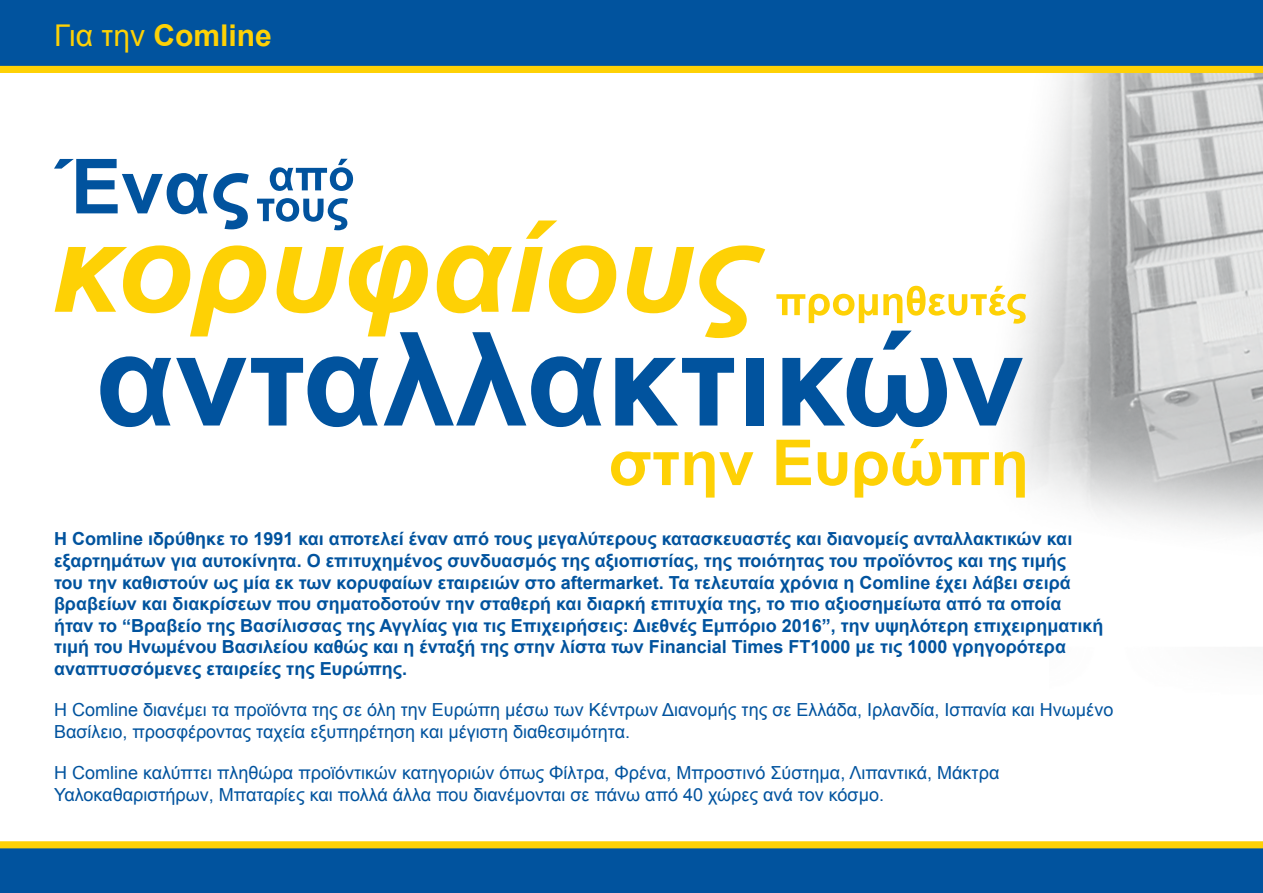
<style>
.page{position:relative;width:1263px;height:893px;background:#fff}
.page>*{position:absolute;margin:0;border:0;box-sizing:border-box;transform-origin:0 0}
.t1{font:700 30px "Arial";color:#fed105}
.t2{font:700 18px/21.6px "Arial";color:#01539e}
.t3{font:18px/21.6px "Arial";color:#01539e}
.s1{font-weight:400}
</style>
<div class="page">
<div style="left:0;top:0;width:1263px;height:69px;background:#01539e"></div>
<div style="left:0;top:66px;width:1263px;height:7px;background:#fed105"></div>
<div style="left:0;top:845px;width:1263px;height:48px;background:#01539e"></div>
<div style="left:0;top:841px;width:1263px;height:7px;background:#fed105"></div>
<img style="left:799px;top:73px;width:464px;height:425px">
<svg style="left:782px;top:331px;width:241px;height:96px"></svg>
<svg style="left:776px;top:286px;width:250px;height:38px"></svg>
<svg style="left:611px;top:451px;width:68px;height:35px"></svg>
<svg style="left:685px;top:451px;width:68px;height:47px"></svg>
<svg style="left:776px;top:440px;width:35px;height:45px"></svg>
<svg style="left:818px;top:452px;width:29px;height:34px"></svg>
<svg style="left:855px;top:439px;width:134px;height:59px"></svg>
<svg style="left:995px;top:451px;width:12px;height:47px"></svg>
<svg style="left:54px;top:159px;width:711px;height:268px"></svg>
<div style="left:1007px;top:443px;width:256px;height:401px;background:#fff;opacity:.75"></div>
<img style="left:1049px;top:469px;width:214px;height:333px">
<h1 class="t1" style="left:54px;top:15px;width:219px"><span class="s1">Για την</span> Comline</h1>
<p class="t2" style="left:54px;top:529px;width:1051px">Η Comline ιδρύθηκε το 1991 και αποτελεί έναν από τους μεγαλύτερους κατασκευαστές και διανομείς ανταλλακτικών και εξαρτημάτων για αυτοκίνητα. Ο επιτυχημένος συνδυασμός της αξιοπιστίας, της ποιότητας του προϊόντος και της τιμής<br>του την καθιστούν ως μία εκ των κορυφαίων εταιρειών στο aftermarket. Τα τελευταία χρόνια η Comline έχει λάβει σειρά βραβείων και διακρίσεων που σηματοδοτούν την σταθερή και διαρκή επιτυχία της, το πιο αξιοσημείωτα από τα οποία ήταν το “Βραβείο της Βασίλισσας της Αγγλίας για τις Επιχειρήσεις: Διεθνές Εμπόριο 2016”, την υψηλότερη επιχειρηματική τιμή του Ηνωμένου Βασιλείου καθώς και η ένταξή της στην λίστα των Financial Times FT1000 με τις 1000 γρηγορότερα αναπτυσσόμενες εταιρείες της Ευρώπης.</p>
<p class="t3" style="left:54px;top:699px;width:1061px">Η Comline διανέμει τα προϊόντα της σε όλη την Ευρώπη μέσω των Κέντρων Διανομής της σε Ελλάδα, Ιρλανδία, Ισπανία και Ηνωμένο<br>Βασίλειο, προσφέροντας ταχεία εξυπηρέτηση και μέγιστη διαθεσιμότητα.</p>
<p class="t3" style="left:54px;top:762px;width:947px">Η Comline καλύπτει πληθώρα προϊόντικών κατηγοριών όπως Φίλτρα, Φρένα, Μπροστινό Σύστημα, Λιπαντικά, Μάκτρα<br>Υαλοκαθαριστήρων, Μπαταρίες και πολλά άλλα που διανέμονται σε πάνω από 40 χώρες ανά τον κόσμο.</p>
</div>
